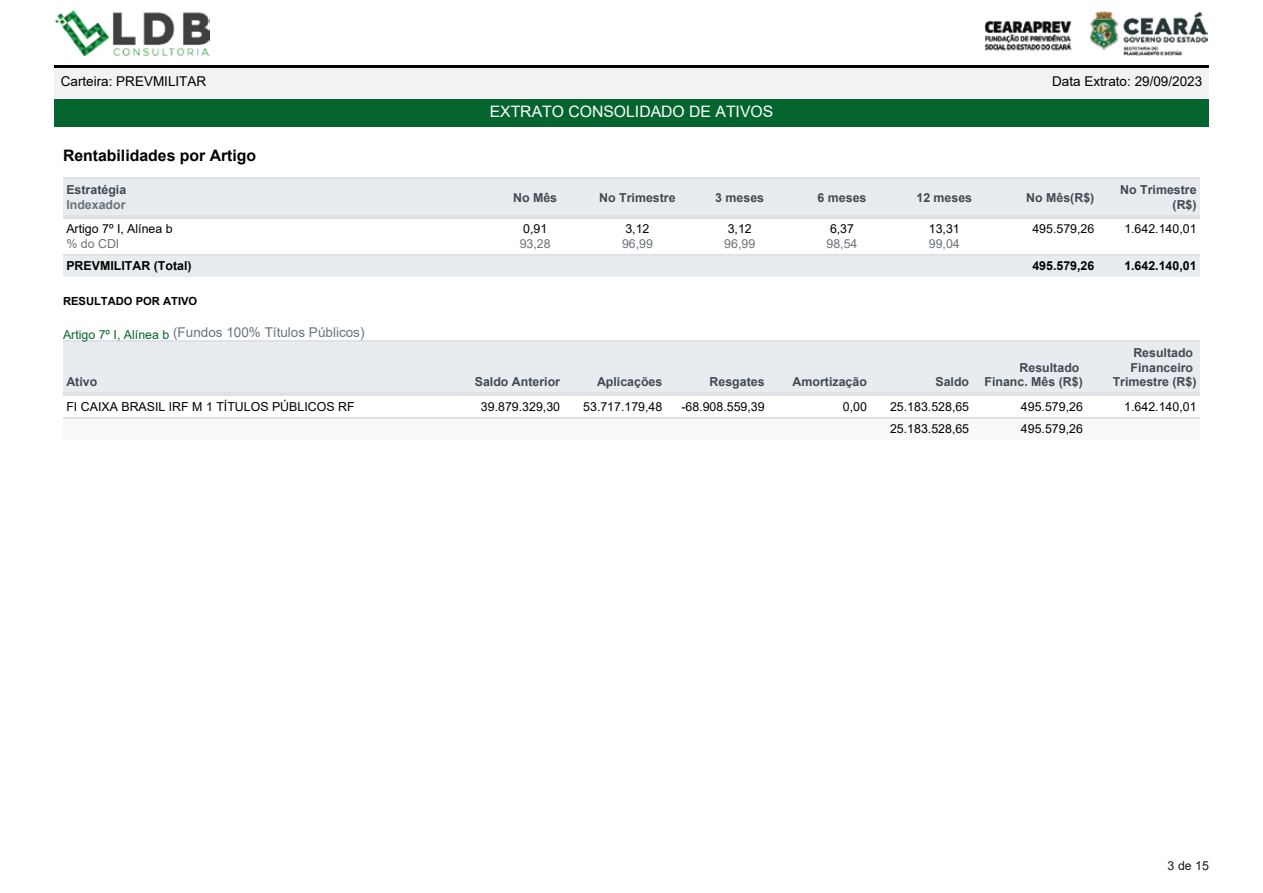
<style>
.page{position:relative;width:1263px;height:893px;background:#fff}
.page>*{position:absolute;margin:0;border:0;box-sizing:border-box;transform-origin:0 0}
.t1{font:15.75px "Arial";color:#fff}
.t2{font:700 15.75px "Arial";color:#000}
.t3{font:13.5px "Arial";color:#69737b}
.t4{font:13.5px "Arial";color:#000}
.t5{font:12.3px "Arial";color:#000}
.t6{font:700 12.3px/14.7px "Arial";color:#414952;text-align:right}
.t7{font:700 12.3px "Arial";color:#000}
.t8{font:12.3px "Arial";color:#69737b}
.t9{font:700 12.3px "Arial";color:#69737b}
.t10{font:12.3px "Arial";color:#151616}
.t11{font:700 11.25px "Arial";color:#000}
</style>
<div class="page">
<div style="left:54px;top:65px;width:1155px;height:33px;background:#f3f2f2"></div>
<hr style="left:54px;top:65px;width:1155px;height:3px;background:#000">
<div style="left:54px;top:99px;width:1155px;height:28px;background:#05652f"></div>
<img style="left:55px;top:10px;width:155px;height:45px">
<img style="left:984px;top:11px;width:224px;height:44px">
<div style="left:63px;top:178px;width:421px;height:39px;background:#e9ecef"></div>
<hr style="left:63px;top:178px;width:421px;height:1px;background:#dee2e6">
<hr style="left:63px;top:215px;width:421px;height:2px;background:#dee2e6">
<div style="left:484px;top:178px;width:102px;height:39px;background:#e9ecef"></div>
<hr style="left:484px;top:178px;width:102px;height:1px;background:#dee2e6">
<hr style="left:484px;top:215px;width:102px;height:2px;background:#dee2e6">
<div style="left:586px;top:178px;width:102px;height:39px;background:#e9ecef"></div>
<hr style="left:586px;top:178px;width:102px;height:1px;background:#dee2e6">
<hr style="left:586px;top:215px;width:102px;height:2px;background:#dee2e6">
<div style="left:688px;top:178px;width:103px;height:39px;background:#e9ecef"></div>
<hr style="left:688px;top:178px;width:103px;height:1px;background:#dee2e6">
<hr style="left:688px;top:215px;width:103px;height:2px;background:#dee2e6">
<div style="left:791px;top:178px;width:102px;height:39px;background:#e9ecef"></div>
<hr style="left:791px;top:178px;width:102px;height:1px;background:#dee2e6">
<hr style="left:791px;top:215px;width:102px;height:2px;background:#dee2e6">
<div style="left:893px;top:178px;width:102px;height:39px;background:#e9ecef"></div>
<hr style="left:893px;top:178px;width:102px;height:1px;background:#dee2e6">
<hr style="left:893px;top:215px;width:102px;height:2px;background:#dee2e6">
<div style="left:995px;top:178px;width:103px;height:39px;background:#e9ecef"></div>
<hr style="left:995px;top:178px;width:103px;height:1px;background:#dee2e6">
<hr style="left:995px;top:215px;width:103px;height:2px;background:#dee2e6">
<div style="left:1098px;top:178px;width:102px;height:39px;background:#e9ecef"></div>
<hr style="left:1098px;top:178px;width:102px;height:1px;background:#dee2e6">
<hr style="left:1098px;top:215px;width:102px;height:2px;background:#dee2e6">
<hr style="left:63px;top:217px;width:421px;height:2px;background:#dee2e6">
<hr style="left:484px;top:217px;width:102px;height:2px;background:#dee2e6">
<hr style="left:586px;top:217px;width:102px;height:2px;background:#dee2e6">
<hr style="left:688px;top:217px;width:103px;height:2px;background:#dee2e6">
<hr style="left:791px;top:217px;width:102px;height:2px;background:#dee2e6">
<hr style="left:893px;top:217px;width:102px;height:2px;background:#dee2e6">
<hr style="left:995px;top:217px;width:103px;height:2px;background:#dee2e6">
<hr style="left:1098px;top:217px;width:102px;height:2px;background:#dee2e6">
<div style="left:63px;top:254px;width:421px;height:23px;background:#e9ecef"></div>
<hr style="left:63px;top:254px;width:421px;height:1px;background:#dee2e6">
<div style="left:484px;top:254px;width:614px;height:23px;background:#e9ecef"></div>
<hr style="left:484px;top:254px;width:614px;height:1px;background:#dee2e6">
<div style="left:1098px;top:254px;width:102px;height:23px;background:#e9ecef"></div>
<hr style="left:1098px;top:254px;width:102px;height:1px;background:#dee2e6">
<div style="left:63px;top:340px;width:398px;height:55px;background:#e9ecef"></div>
<hr style="left:63px;top:340px;width:398px;height:2px;background:#dee2e6">
<hr style="left:63px;top:392px;width:398px;height:3px;background:#dee2e6">
<div style="left:461px;top:340px;width:102px;height:55px;background:#e9ecef"></div>
<hr style="left:461px;top:340px;width:102px;height:2px;background:#dee2e6">
<hr style="left:461px;top:392px;width:102px;height:3px;background:#dee2e6">
<div style="left:563px;top:340px;width:103px;height:55px;background:#e9ecef"></div>
<hr style="left:563px;top:340px;width:103px;height:2px;background:#dee2e6">
<hr style="left:563px;top:392px;width:103px;height:3px;background:#dee2e6">
<div style="left:666px;top:340px;width:102px;height:55px;background:#e9ecef"></div>
<hr style="left:666px;top:340px;width:102px;height:2px;background:#dee2e6">
<hr style="left:666px;top:392px;width:102px;height:3px;background:#dee2e6">
<div style="left:768px;top:340px;width:102px;height:55px;background:#e9ecef"></div>
<hr style="left:768px;top:340px;width:102px;height:2px;background:#dee2e6">
<hr style="left:768px;top:392px;width:102px;height:3px;background:#dee2e6">
<div style="left:870px;top:340px;width:102px;height:55px;background:#e9ecef"></div>
<hr style="left:870px;top:340px;width:102px;height:2px;background:#dee2e6">
<hr style="left:870px;top:392px;width:102px;height:3px;background:#dee2e6">
<div style="left:972px;top:340px;width:114px;height:55px;background:#e9ecef"></div>
<hr style="left:972px;top:340px;width:114px;height:2px;background:#dee2e6">
<hr style="left:972px;top:392px;width:114px;height:3px;background:#dee2e6">
<div style="left:1086px;top:340px;width:114px;height:55px;background:#e9ecef"></div>
<hr style="left:1086px;top:340px;width:114px;height:2px;background:#dee2e6">
<hr style="left:1086px;top:392px;width:114px;height:3px;background:#dee2e6">
<hr style="left:63px;top:395px;width:398px;height:1px;background:#dee2e6">
<hr style="left:461px;top:395px;width:102px;height:1px;background:#dee2e6">
<hr style="left:563px;top:395px;width:103px;height:1px;background:#dee2e6">
<hr style="left:666px;top:395px;width:102px;height:1px;background:#dee2e6">
<hr style="left:768px;top:395px;width:102px;height:1px;background:#dee2e6">
<hr style="left:870px;top:395px;width:102px;height:1px;background:#dee2e6">
<hr style="left:972px;top:395px;width:114px;height:1px;background:#dee2e6">
<hr style="left:1086px;top:395px;width:114px;height:1px;background:#dee2e6">
<div style="left:63px;top:417px;width:398px;height:22px;background:#f9f9f9"></div>
<hr style="left:63px;top:417px;width:398px;height:1px;background:#dee2e6">
<div style="left:461px;top:417px;width:102px;height:22px;background:#f9f9f9"></div>
<hr style="left:461px;top:417px;width:102px;height:1px;background:#dee2e6">
<div style="left:563px;top:417px;width:103px;height:22px;background:#f9f9f9"></div>
<hr style="left:563px;top:417px;width:103px;height:1px;background:#dee2e6">
<div style="left:666px;top:417px;width:102px;height:22px;background:#f9f9f9"></div>
<hr style="left:666px;top:417px;width:102px;height:1px;background:#dee2e6">
<div style="left:768px;top:417px;width:102px;height:22px;background:#f9f9f9"></div>
<hr style="left:768px;top:417px;width:102px;height:1px;background:#dee2e6">
<div style="left:870px;top:417px;width:102px;height:22px;background:#f9f9f9"></div>
<hr style="left:870px;top:417px;width:102px;height:1px;background:#dee2e6">
<div style="left:972px;top:417px;width:114px;height:22px;background:#f9f9f9"></div>
<hr style="left:972px;top:417px;width:114px;height:1px;background:#dee2e6">
<div style="left:1086px;top:417px;width:114px;height:22px;background:#f9f9f9"></div>
<hr style="left:1086px;top:417px;width:114px;height:1px;background:#dee2e6">
<p class="t4" style="left:61px;top:72px;width:147px">Carteira: PREVMILITAR</p>
<p class="t4" style="left:1052px;top:72px;width:152px">Data Extrato: 29/09/2023</p>
<p class="t1" style="left:490px;top:101px;width:285px">EXTRATO CONSOLIDADO DE ATIVOS</p>
<p class="t2" style="left:63px;top:144px;width:195px">Rentabilidades por Artigo</p>
<p class="t6" style="left:66px;top:183px;width:61px">Estratégia</p>
<p class="t9" style="left:66px;top:196px;width:61px">Indexador</p>
<p class="t5" style="left:66px;top:221px;width:108px">Artigo 7º I, Alínea b</p>
<p class="t8" style="left:66px;top:235px;width:54px">% do CDI</p>
<p class="t6" style="left:513px;top:190px;width:46px">No Mês</p>
<p class="t6" style="left:599px;top:190px;width:78px">No Trimestre</p>
<p class="t6" style="left:715px;top:190px;width:50px">3 meses</p>
<p class="t6" style="left:817px;top:190px;width:50px">6 meses</p>
<p class="t6" style="left:916px;top:190px;width:57px">12 meses</p>
<p class="t6" style="left:1026px;top:190px;width:70px">No Mês(R$)</p>
<p class="t6" style="left:1120px;top:183px;width:78px">No Trimestre (R$)</p>
<p class="t5" style="left:523px;top:221px;width:26px">0,91</p>
<p class="t8" style="left:520px;top:235px;width:32px">93,28</p>
<p class="t5" style="left:625px;top:221px;width:26px">3,12</p>
<p class="t8" style="left:622px;top:235px;width:32px">96,99</p>
<p class="t5" style="left:728px;top:221px;width:26px">3,12</p>
<p class="t8" style="left:724px;top:235px;width:32px">96,99</p>
<p class="t5" style="left:830px;top:221px;width:26px">6,37</p>
<p class="t8" style="left:826px;top:235px;width:32px">98,54</p>
<p class="t5" style="left:929px;top:221px;width:32px">13,31</p>
<p class="t8" style="left:929px;top:235px;width:32px">99,04</p>
<p class="t5" style="left:1032px;top:221px;width:63px">495.579,26</p>
<p class="t5" style="left:1124px;top:221px;width:74px">1.642.140,01</p>
<p class="t7" style="left:66px;top:257px;width:127px">PREVMILITAR (Total)</p>
<p class="t7" style="left:1032px;top:257px;width:63px">495.579,26</p>
<p class="t7" style="left:1124px;top:257px;width:74px">1.642.140,01</p>
<p class="t11" style="left:63px;top:293px;width:136px">RESULTADO POR ATIVO</p>
<p class="t3" style="left:63px;top:323px;width:303px"><sub>Artigo</sub> <sub>7º</sub> <sub>I,</sub> <sub>Alínea</sub> <sub>b</sub> (Fundos 100% Títulos Públicos)</p>
<p class="t6" style="left:66px;top:375px;width:32px">Ativo</p>
<p class="t6" style="left:475px;top:375px;width:87px">Saldo Anterior</p>
<p class="t6" style="left:597px;top:375px;width:67px">Aplicações</p>
<p class="t6" style="left:709px;top:375px;width:57px">Resgates</p>
<p class="t6" style="left:793px;top:375px;width:76px">Amortização</p>
<p class="t6" style="left:935px;top:375px;width:35px">Saldo</p>
<p class="t6" style="left:1113px;top:345px;width:85px">Resultado<br>Financeiro<br>Trimestre (R$)</p>
<p class="t6" style="left:984px;top:360px;width:100px">Resultado<br>Financ. Mês (R$)</p>
<p class="t5" style="left:66px;top:398px;width:290px">FI CAIXA BRASIL IRF M 1 TÍTULOS PÚBLICOS RF</p>
<p class="t5" style="left:481px;top:398px;width:81px">39.879.329,30</p>
<p class="t5" style="left:583px;top:398px;width:81px">53.717.179,48</p>
<p class="t5" style="left:681px;top:398px;width:85px">-68.908.559,39</p>
<p class="t5" style="left:843px;top:398px;width:26px">0,00</p>
<p class="t5" style="left:890px;top:398px;width:81px">25.183.528,65</p>
<p class="t5" style="left:1021px;top:398px;width:63px">495.579,26</p>
<p class="t5" style="left:1124px;top:398px;width:74px">1.642.140,01</p>
<p class="t5" style="left:890px;top:420px;width:81px">25.183.528,65</p>
<p class="t5" style="left:1021px;top:420px;width:63px">495.579,26</p>
<p class="t10" style="left:1167px;top:857px;width:43px">3 de 15</p>
</div>
